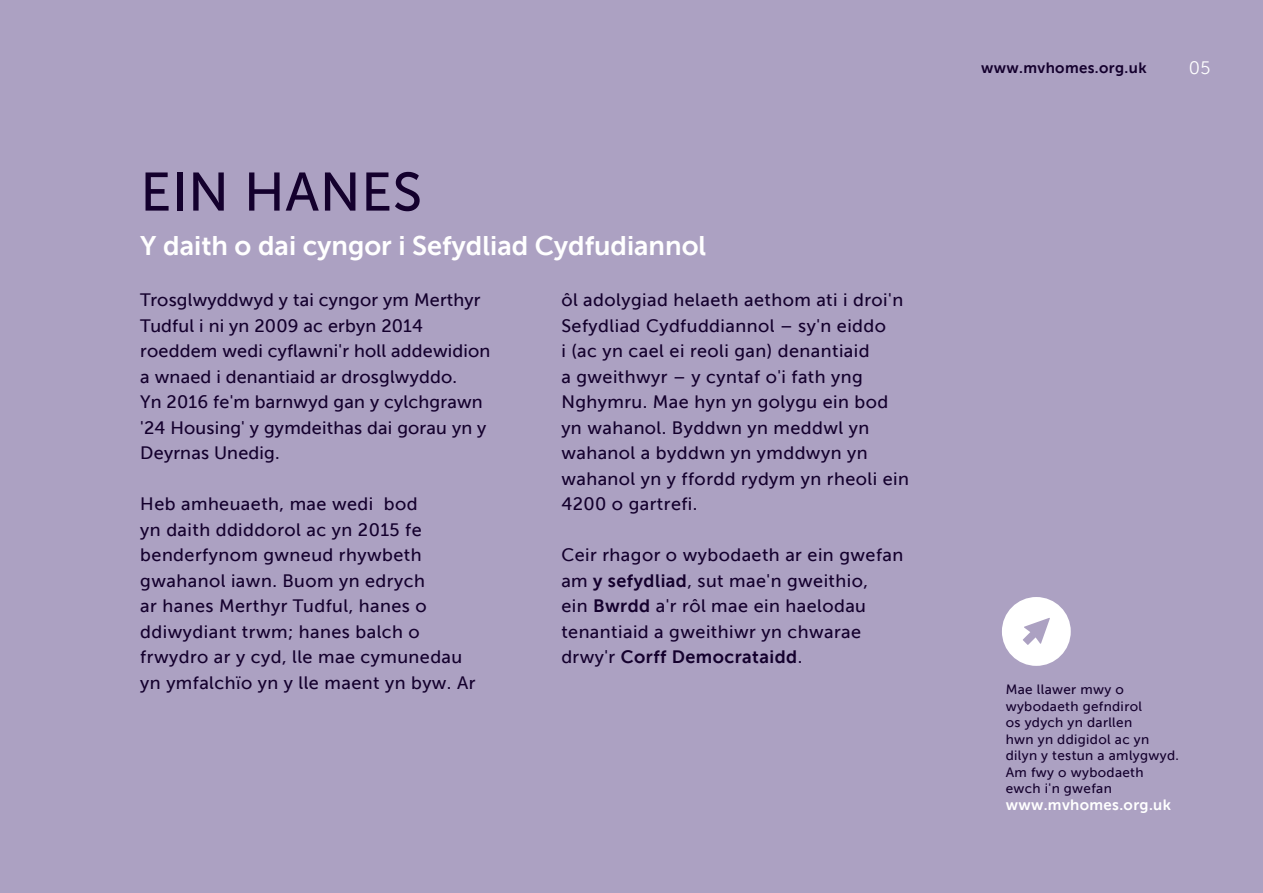
<style>
.page{position:relative;width:1263px;height:893px;background:#aca1c2}
.page>*{position:absolute;margin:0;border:0;box-sizing:border-box;transform-origin:0 0}
.t1{font:54px "Museo Sans 500";letter-spacing:.01em;color:#14002d}
.t2{font:27px "Museo Sans 700";color:#fff}
.t3{font:18px/25.5px "Museo Sans 500";letter-spacing:.025em;color:#14002d}
.t4{font:18px "Museo Sans 700";letter-spacing:.025em;color:#14002d}
.t5{font:18px "Museo Sans 300";color:#fff}
.t6{font:15px "Museo Sans 700";letter-spacing:.025em;color:#fff}
.t7{font:15px "Museo Sans 700";letter-spacing:.025em;color:#14002d}
.t8{font:13.5px/16.5px "Museo Sans 500";letter-spacing:.025em;color:#14002d}
.s1{font-family:"Museo Sans 700"}
.s2{font-family:"Museo Sans 500"}
</style>
<div class="page">
<svg style="left:1002px;top:597px;width:69px;height:69px"></svg>
<h1 class="t1" style="left:140px;top:162px;width:283px">EIN HANES</h1>
<h2 class="t2" style="left:140px;top:231px;width:567px">Y daith o dai cyngor i Sefydliad Cydfudiannol</h2>
<p class="t3" style="left:140px;top:287px;width:352px">Trosglwyddwyd y tai cyngor ym Merthyr Tudful i ni yn 2009 ac erbyn 2014 roeddem wedi cyflawni'r holl addewidion a wnaed i denantiaid ar drosglwyddo.<br>Yn 2016 fe'm barnwyd gan y cylchgrawn '24 Housing' y gymdeithas dai gorau yn y Deyrnas Unedig.</p>
<p class="t3" style="left:140px;top:491px;width:337px">Heb amheuaeth, mae wedi bod<br>yn daith ddiddorol ac yn 2015 fe benderfynom gwneud rhywbeth gwahanol iawn. Buom yn edrych<br>ar hanes Merthyr Tudful, hanes o ddiwydiant trwm; hanes balch o frwydro ar y cyd, lle mae cymunedau yn ymfalchïo yn y lle maent yn byw. Ar</p>
<p class="t3" style="left:561px;top:287px;width:349px">ôl adolygiad helaeth aethom ati i droi'n<br>Sefydliad Cydfuddiannol – sy'n eiddo<br>i (ac yn cael ei reoli gan) denantiaid<br>a gweithwyr – y cyntaf o'i fath yng<br>Nghymru. Mae hyn yn golygu ein bod yn wahanol. Byddwn yn meddwl yn wahanol a byddwn yn ymddwyn yn wahanol yn y ffordd rydym yn rheoli ein<br>4200 o gartrefi.</p>
<p class="t3" style="left:561px;top:542px;width:343px">Ceir rhagor o wybodaeth ar ein gwefan am <span class="s1">y sefydliad</span>, sut mae'n gweithio,<br>ein <span class="s1">Bwrdd</span> a'r rôl mae ein haelodau tenantiaid a gweithiwr yn chwarae</p>
<p class="t4" style="left:561px;top:647px;width:242px"><span class="s2">drwy'r</span> Corff Democrataidd<span class="s2">.</span></p>
<p class="t7" style="left:981px;top:59px;width:167px">www.mvhomes.org.uk</p>
<p class="t5" style="left:1189px;top:59px;width:23px">05</p>
<p class="t8" style="left:1006px;top:681px;width:175px">Mae llawer mwy o wybodaeth gefndirol<br>os ydych yn darllen<br>hwn yn ddigidol ac yn dilyn y testun a amlygwyd.<br>Am fwy o wybodaeth ewch i'n gwefan</p>
<p class="t6" style="left:1006px;top:796px;width:167px">www.mvhomes.org.uk</p>
</div>
